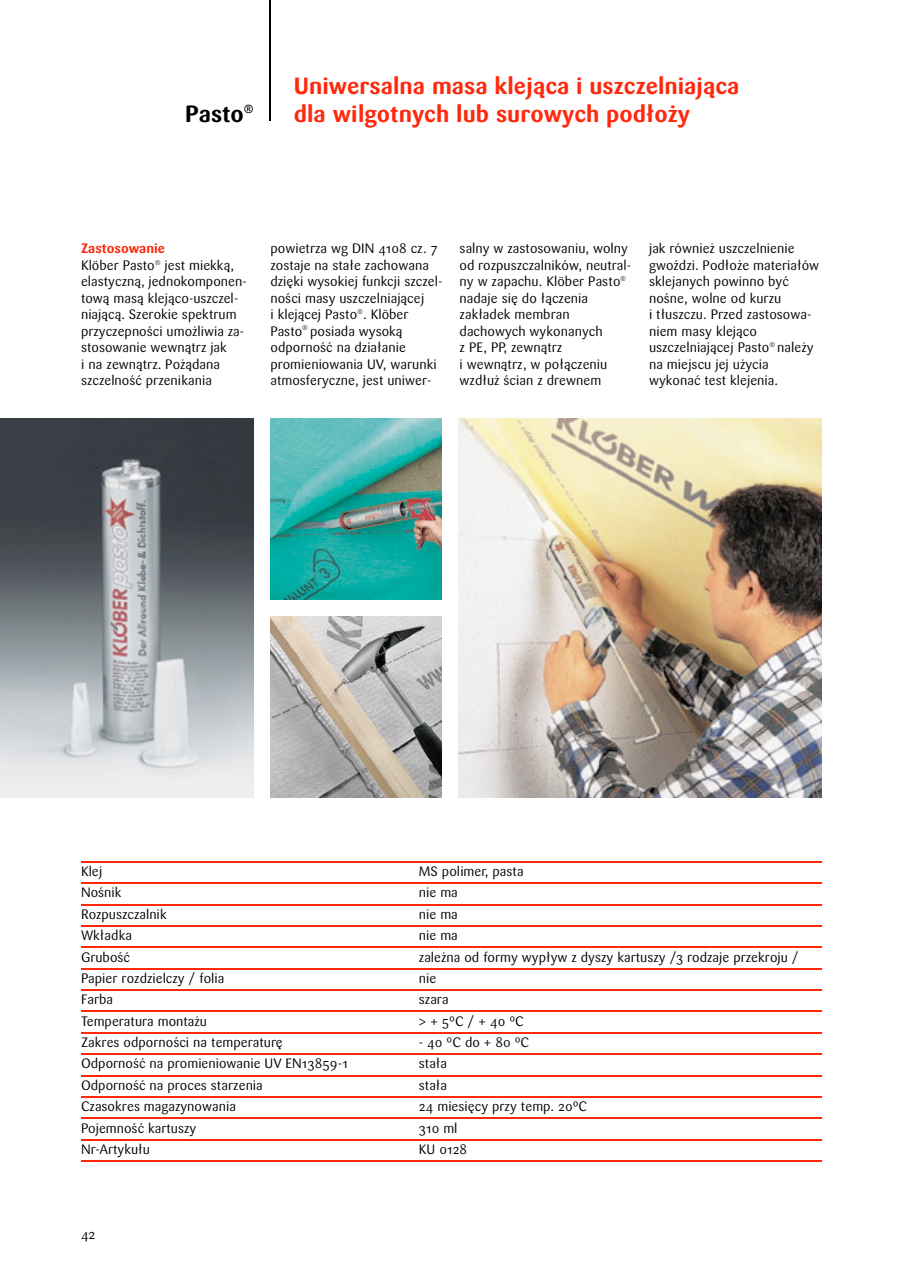
<style>
.page{position:relative;width:905px;height:1287px;background:#fff}
.page>*{position:absolute;margin:0;border:0;box-sizing:border-box;transform-origin:0 0}
.t1{font:700 23.25px/27.8px "Sari Pl";color:#ff280d}
.t2{font:700 23.25px "Sari Pl";color:#000}
.t3{font:13.5px/16.5px "Sari Pl";color:#000}
.s1{font-weight:700;color:#ff280d}
</style>
<div class="page">
<hr style="left:269px;top:0;width:1px;height:121px;background:#000">
<hr style="left:81px;top:861px;width:740px;height:2px;background:#ff280d">
<hr style="left:81px;top:882px;width:740px;height:2px;background:#ff280d">
<hr style="left:81px;top:904px;width:740px;height:1px;background:#ff280d">
<hr style="left:81px;top:925px;width:740px;height:2px;background:#ff280d">
<hr style="left:81px;top:946px;width:740px;height:2px;background:#ff280d">
<hr style="left:81px;top:968px;width:740px;height:1px;background:#ff280d">
<hr style="left:81px;top:989px;width:740px;height:2px;background:#ff280d">
<hr style="left:81px;top:1011px;width:740px;height:1px;background:#ff280d">
<hr style="left:81px;top:1032px;width:740px;height:2px;background:#ff280d">
<hr style="left:81px;top:1053px;width:740px;height:2px;background:#ff280d">
<hr style="left:81px;top:1075px;width:740px;height:1px;background:#ff280d">
<hr style="left:81px;top:1096px;width:740px;height:2px;background:#ff280d">
<hr style="left:81px;top:1117px;width:740px;height:2px;background:#ff280d">
<hr style="left:81px;top:1139px;width:740px;height:1px;background:#ff280d">
<hr style="left:81px;top:1160px;width:740px;height:2px;background:#ff280d">
<img style="left:458px;top:418px;width:363px;height:380px">
<img style="left:270px;top:418px;width:172px;height:182px">
<img style="left:270px;top:616px;width:172px;height:182px">
<img style="left:0;top:418px;width:253px;height:380px">
<h1 class="t2" style="left:185px;top:104px;width:70px">Pasto<sup>®</sup></h1>
<h1 class="t1" style="left:294px;top:74px;width:447px">Uniwersalna masa klejąca i uszczelniająca dla wilgotnych lub surowych pod⌅o˝y</h1>
<p class="t3" style="left:81px;top:242px;width:167px"><span class="s1">Zastosowanie<br></span>Klöber Pasto<sup>®</sup> jest miekką, elastyczną, jednokomponen&shy;tową masą klejąco-uszczel&shy;niającą. Szerokie spektrum przyczepności umo˝liwia za&shy;stosowanie wewnątrz jak<br>i na zewnątrz. Po˝ądana szczelność przenikania</p>
<p class="t3" style="left:270px;top:242px;width:173px">powietrza wg DIN 4108 cz. 7 zostaje na sta⌅e zachowana dzięki wysokiej funkcji szczel&shy;ności masy uszczelniającej<br>i klejącej Pasto<sup>®</sup>. Klöber<br>Pasto<sup>®</sup> posiada wysoką odporność na dzia⌅anie promieniowania UV, warunki atmosferyczne, jest uniwer-</p>
<p class="t3" style="left:459px;top:242px;width:173px">salny w zastosowaniu, wolny od rozpuszczalników, neutral&shy;ny w zapachu. Klöber Pasto<sup>® </sup>nadaje się do ⌅ączenia zak⌅adek membran dachowych wykonanych<br>z PE, PP, zewnątrz<br>i wewnątrz, w po⌅ączeniu wzd⌅u˝ ścian z drewnem</p>
<p class="t3" style="left:649px;top:242px;width:171px">jak równie˝ uszczelnienie gwoździ. Pod⌅o˝e materia⌅ów sklejanych powinno być nośne, wolne od kurzu<br>i t⌅uszczu. Przed zastosowa&shy;niem masy klejąco uszczelniającej Pasto<sup>®</sup> nale˝y na miejscu jej u˝ycia wykonać test klejenia.</p>
<p class="t3" style="left:81px;top:864px;width:23px">Klej</p>
<p class="t3" style="left:419px;top:864px;width:106px">MS polimer, pasta</p>
<p class="t3" style="left:81px;top:886px;width:42px">Nośnik</p>
<p class="t3" style="left:419px;top:886px;width:40px">nie ma</p>
<p class="t3" style="left:81px;top:907px;width:87px">Rozpuszczalnik</p>
<p class="t3" style="left:419px;top:907px;width:40px">nie ma</p>
<p class="t3" style="left:81px;top:928px;width:53px">Wk⌅adka</p>
<p class="t3" style="left:419px;top:928px;width:40px">nie ma</p>
<p class="t3" style="left:81px;top:950px;width:51px">Grubość</p>
<p class="t3" style="left:419px;top:950px;width:381px">zale˝na od formy wyp⌅yw z dyszy kartuszy /3 rodzaje przekroju /</p>
<p class="t3" style="left:81px;top:971px;width:145px">Papier rozdzielczy / folia</p>
<p class="t3" style="left:419px;top:971px;width:19px">nie</p>
<p class="t3" style="left:81px;top:993px;width:34px">Farba</p>
<p class="t3" style="left:419px;top:993px;width:31px">szara</p>
<p class="t3" style="left:81px;top:1014px;width:128px">Temperatura monta˝u</p>
<p class="t3" style="left:419px;top:1014px;width:106px">&gt; + 5ºC / + 40 ºC</p>
<p class="t3" style="left:81px;top:1035px;width:203px">Zakres odporności na temperaturę</p>
<p class="t3" style="left:419px;top:1035px;width:112px">- 40 ºC do + 80 ºC</p>
<p class="t3" style="left:81px;top:1057px;width:268px">Odporność na promieniowanie UV EN13859-1</p>
<p class="t3" style="left:419px;top:1057px;width:30px">sta⌅a</p>
<p class="t3" style="left:81px;top:1078px;width:183px">Odporność na proces starzenia</p>
<p class="t3" style="left:419px;top:1078px;width:30px">sta⌅a</p>
<p class="t3" style="left:81px;top:1099px;width:156px">Czasokres magazynowania</p>
<p class="t3" style="left:419px;top:1099px;width:170px">24 miesięcy przy temp. 20ºC</p>
<p class="t3" style="left:81px;top:1121px;width:117px">Pojemność kartuszy</p>
<p class="t3" style="left:419px;top:1121px;width:40px">310 ml</p>
<p class="t3" style="left:81px;top:1142px;width:70px">Nr-Artyku⌅u</p>
<p class="t3" style="left:419px;top:1142px;width:50px">KU 0128</p>
<p class="t3" style="left:81px;top:1227px;width:16px">42</p>
</div>
